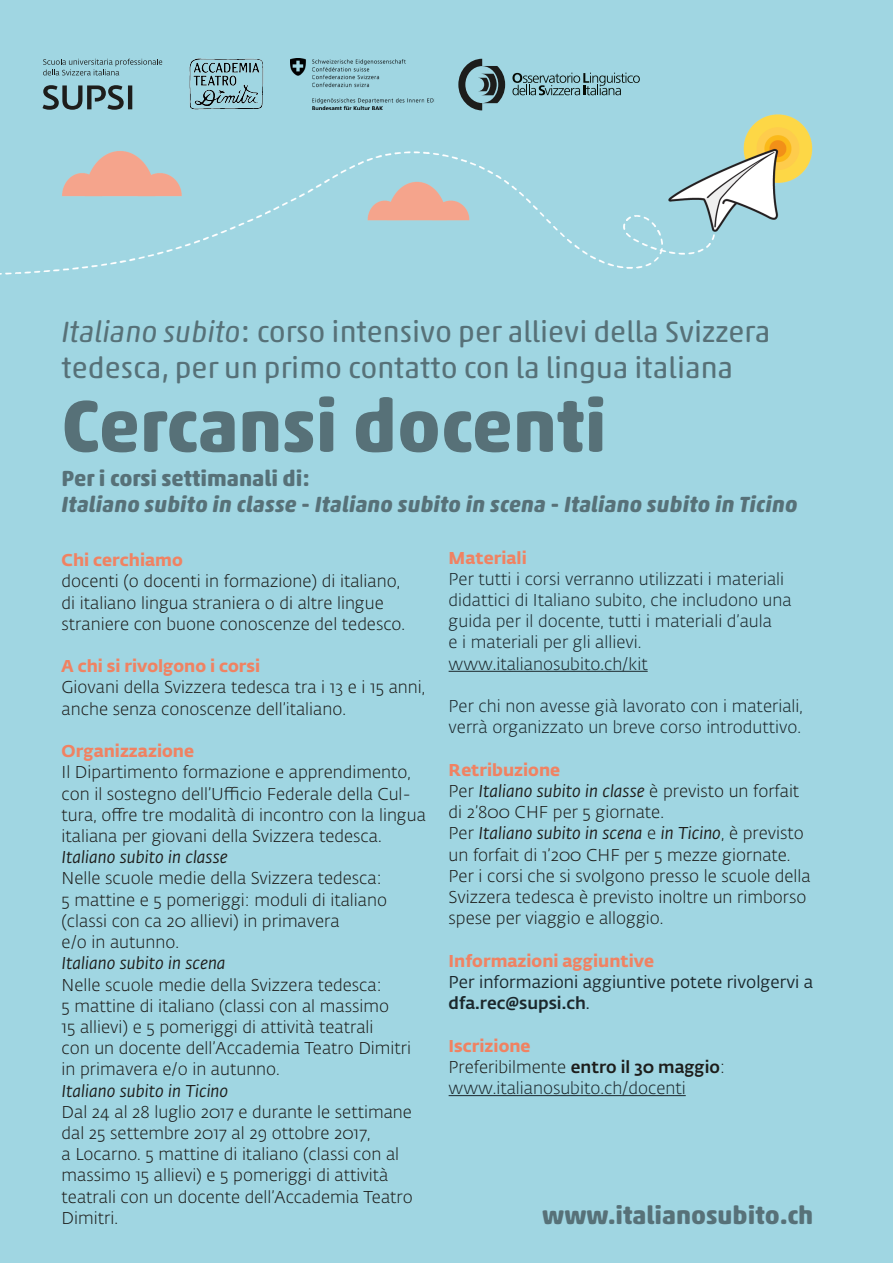
<style>
.page{position:relative;width:893px;height:1263px;background:#a0d6e2}
.page>*{position:absolute;margin:0;border:0;box-sizing:border-box;transform-origin:0 0}
.t1{font:700 74.25px "Akko Rounded Std";color:#577178}
.t2{font:29.7px "Akko Rounded Std";color:#577178}
.t3{font:700 25.5px "Akko Rounded Std";color:#577178}
.t4{font:italic 700 22.35px "Akko Rounded Std";letter-spacing:.01em;color:#577178}
.t5{font:700 22.35px "Akko Rounded Std";color:#577178}
.t6{font:300 16.95px/21.1px "SUPSI Fedra Sans";color:#1d1d1b}
.t7{font:300 16.95px/21.1px "SUPSI Fedra Sans";color:#1b272c}
.t8{font:700 16.95px "SUPSI Fedra Sans";color:#f08262}
.t9{font:italic 16.95px "SUPSI Fedra Sans";color:#1d1d1b}
.t10{font:16.95px/21.1px "SUPSI Fedra Sans";color:#1b272c}
.s1{font-style:italic}
.s2{font-style:normal}
.s3{font-weight:400;font-style:italic}
.s4{font-weight:500}
</style>
<div class="page">
<hr style="left:449px;top:671px;width:199px;height:1px;background:#1b272c">
<hr style="left:449px;top:1095px;width:237px;height:1px;background:#1b272c">
<svg style="left:43px;top:85px;width:89px;height:25px"></svg>
<svg style="left:43px;top:59px;width:119px;height:16px"></svg>
<svg style="left:458px;top:59px;width:47px;height:51px"></svg>
<svg style="left:512px;top:73px;width:128px;height:22px"></svg>
<img style="left:187px;top:55px;width:80px;height:58px">
<img style="left:291px;top:59px;width:144px;height:51px">
<p class="t2" style="left:62px;top:314px;width:710px"><span class="s1">Italiano subito</span>: corso intensivo per allievi della Svizzera</p>
<p class="t2" style="left:62px;top:349px;width:673px">tedesca, per un primo contatto con la lingua italiana</p>
<p class="t1" style="left:62px;top:380px;width:547px">Cercansi docenti</p>
<p class="t5" style="left:62px;top:465px;width:250px">Per i corsi settimanali di:</p>
<p class="t4" style="left:62px;top:490px;width:737px">Italiano subito in classe <span class="s2">-</span> Italiano subito in scena <span class="s2">-</span> Italiano subito in Ticino</p>
<p class="t8" style="left:62px;top:547px;width:123px">Chi cerchiamo</p>
<p class="t6" style="left:62px;top:571px;width:340px">docenti (o docenti in formazione) di italiano,</p>
<p class="t6" style="left:62px;top:592px;width:324px">di italiano lingua straniera o di altre lingue</p>
<p class="t6" style="left:62px;top:613px;width:345px">straniere con buone conoscenze del tedesco.</p>
<p class="t8" style="left:62px;top:653px;width:200px">A chi si rivolgono i corsi</p>
<p class="t6" style="left:62px;top:677px;width:365px">Giovani della Svizzera tedesca tra i 13 e i 15 anni, anche senza conoscenze dell’italiano.</p>
<p class="t8" style="left:62px;top:737px;width:134px">Organizzazione</p>
<p class="t6" style="left:62px;top:761px;width:366px">Il Dipartimento formazione e apprendimento, con il sostegno dell’Ufficio Federale della Cul&shy;tura, offre tre modalità di incontro con la lingua italiana per giovani della Svizzera tedesca.</p>
<p class="t9" style="left:62px;top:845px;width:168px">Italiano subito in classe</p>
<p class="t6" style="left:62px;top:868px;width:322px">Nelle scuole medie della Svizzera tedesca:</p>
<p class="t6" style="left:62px;top:889px;width:327px">5 mattine e 5 pomeriggi: moduli di italiano</p>
<p class="t6" style="left:62px;top:910px;width:280px">(classi con ca 20 allievi) in primavera</p>
<p class="t6" style="left:62px;top:931px;width:119px">e/o in autunno.</p>
<p class="t9" style="left:62px;top:951px;width:166px">Italiano subito in scena</p>
<p class="t6" style="left:62px;top:974px;width:322px">Nelle scuole medie della Svizzera tedesca:</p>
<p class="t6" style="left:62px;top:995px;width:329px">5 mattine di italiano (classi con al massimo</p>
<p class="t6" style="left:62px;top:1016px;width:313px">15 allievi) e 5 pomeriggi di attività teatrali</p>
<p class="t6" style="left:62px;top:1037px;width:351px">con un docente dell’Accademia Teatro Dimitri</p>
<p class="t6" style="left:62px;top:1058px;width:220px">in primavera e/o in autunno.</p>
<p class="t9" style="left:62px;top:1079px;width:168px">Italiano subito in Ticino</p>
<p class="t6" style="left:62px;top:1101px;width:352px">Dal 24 al 28 luglio 2017 e durante le settimane dal 25 settembre 2017 al 29 ottobre 2017,</p>
<p class="t6" style="left:62px;top:1143px;width:353px">a Locarno. 5 mattine di italiano (classi con al massimo 15 allievi) e 5 pomeriggi di attività teatrali con un docente dell’Accademia Teatro Dimitri.</p>
<p class="t8" style="left:449px;top:544px;width:80px">Materiali</p>
<p class="t7" style="left:449px;top:568px;width:345px">Per tutti i corsi verranno utilizzati i materiali didattici di Italiano subito, che includono una guida per il docente, tutti i materiali d’aula</p>
<p class="t7" style="left:449px;top:632px;width:194px">e i materiali per gli allievi.</p>
<p class="t7" style="left:449px;top:653px;width:201px">www.italianosubito.ch/kit</p>
<p class="t7" style="left:449px;top:695px;width:356px">Per chi non avesse già lavorato con i materiali, verrà organizzato un breve corso introduttivo.</p>
<p class="t8" style="left:449px;top:756px;width:113px">Retribuzione</p>
<p class="t6" style="left:449px;top:780px;width:352px">Per <span class="s3">Italiano subito in classe</span> è previsto un forfait di 2’800 CHF per 5 giornate.</p>
<p class="t6" style="left:449px;top:822px;width:357px">Per <span class="s3">Italiano subito in scena</span> e <span class="s3">in Ticino</span>, è previsto un forfait di 1’200 CHF per 5 mezze giornate.</p>
<p class="t6" style="left:449px;top:865px;width:363px">Per i corsi che si svolgono presso le scuole della<br>Svizzera tedesca è previsto inoltre un rimborso spese per viaggio e alloggio.</p>
<p class="t8" style="left:449px;top:947px;width:207px">Informazioni aggiuntive</p>
<p class="t10" style="left:449px;top:971px;width:366px">Per informazioni aggiuntive potete rivolgervi a <span class="s4">dfa.rec@supsi.ch</span>.</p>
<p class="t8" style="left:449px;top:1032px;width:83px">Iscrizione</p>
<p class="t6" style="left:449px;top:1056px;width:278px">Preferibilmente <span class="s4">entro il 30 maggio</span>:</p>
<p class="t7" style="left:449px;top:1077px;width:239px">www.italianosubito.ch/docenti</p>
<p class="t3" style="left:542px;top:1199px;width:273px">www.italianosubito.ch</p>
</div>
